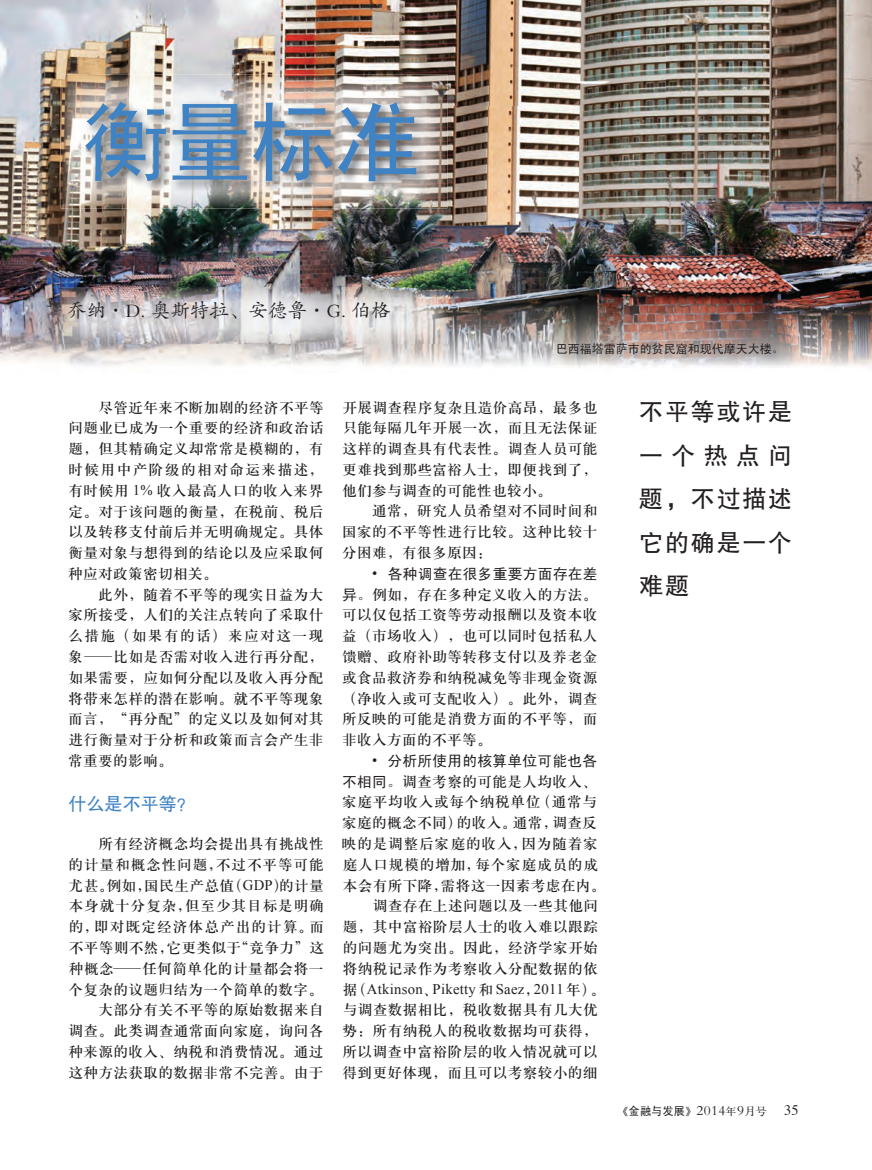
<style>
.page{position:relative;width:872px;height:1170px;background:#fff}
.page>*{position:absolute;margin:0;border:0;box-sizing:border-box;transform-origin:0 0}
.t1{font:87px "Sim Hei";color:#3f83c4}
.t2{font:24px/43.5px "FZHTJW GB1 0";letter-spacing:.075em;color:#231f20;text-align:justify}
.t3{font:19.5px "FZKTJW GB1 0";color:#231f20}
.t4{font:17.7px "FZHTJW GB1 0";color:#3f83c4}
.t5{font:14.7px/20.7px "H Ya 3 gj";letter-spacing:.02em;color:#231f20;text-align:justify}
.t6{font:14.7px "H Ya 3 gj";letter-spacing:.05em;color:#231f20}
.t7{font:14.7px "Times New Roman";letter-spacing:.02em;color:#231f20}
.t8{font:14.7px "Sim Hei";letter-spacing:.02em;color:#231f20}
.t9{font:14.7px "H Ya 3 gj";letter-spacing:.04em;color:#231f20}
.t10{font:12px "Sim Hei";color:#231f20}
.t11{font:11.55px "Sim Hei";color:#231f20}
.s1{font-family:"Times New Roman"}
.s2{font-family:"Sim Sun"}
.s3{font-family:"Sim Hei"}
.s4{font-family:"H Ya 3 gj"}
.s5{font-family:"FZHTJW GB1 0";font-size:10.05px}
.s6{font-family:"FZBSJW GB1 0";font-size:14.25px}
.s7{font-family:"FZS3 JW GB1 0";font-size:10.2px}
.s8{font-family:"FZS3 JW GB1 0";font-size:10.65px}
.s9{font-family:"Times";font-size:14.55px}
</style>
<div class="page">
<img style="left:0;top:0;width:667px;height:106px">
<img style="left:667px;top:0;width:205px;height:368px">
<img style="left:0;top:106px;width:102px;height:260px">
<img style="left:410px;top:106px;width:257px;height:262px">
<img style="left:102px;top:208px;width:308px;height:158px">
<img style="left:60px;top:74px;width:387px;height:134px">
<img style="left:54px;top:287px;width:393px;height:56px">
<img style="left:83px;top:99px;width:346px;height:95px">
<img style="left:554px;top:340px;width:234px;height:27px">
<h1 class="t1" style="left:82px;top:98px;width:340px">衡量标准</h1>
<h3 class="t3" style="left:67px;top:300px;width:325px">乔纳·D. 奥斯特拉、安德鲁·G. 伯格</h3>
<p class="t10" style="left:556px;top:343px;width:229px">巴西福塔雷萨市的贫民窟和现代摩天大楼。</p>
<p class="t5" style="left:68px;top:397px;width:257px;text-indent:30px">尽管近年来不断加剧的经济不平等问题业已成为一个重要的经济和政治话题，但其精确定义却常常是模糊的，有时候用中产阶级的相对命运来描述，有时候用 <span class="s1">1%</span> 收入最高人口的收入来界定。对于该问题的衡量，在税前、税后以及转移支付前后并无明确规定。具体衡量对象与想得到的结论以及应采取何种应对政策密切相关。</p>
<p class="t5" style="left:68px;top:583px;width:257px;text-indent:30px">此外，随着不平等的现实日益为大家所接受，人们的关注点转向了采取什么措施（如果有的话）来应对这一现象<span class="s2">—</span>比如是否需对收入进行再分配，如果需要，应如何分配以及收入再分配将带来怎样的潜在影响。就不平等现象而言，“再分配”的定义以及如何对其进行衡量对于分析和政策而言会产生非常重要的影响。</p>
<p class="t4" style="left:68px;top:793px;width:128px">什么是不平等？</p>
<p class="t5" style="left:68px;top:833px;width:257px;text-align:right">所有经济概念均会提出具有挑战性<br>的计量和概念性问题，不过不平等可能尤甚。例如，国民生产总值（<span class="s1">GDP</span>）的计量本身就十分复杂，但至少其目标是明确的，即对既定经济体总产出的计算。而不平等则不然，它更类似于“竞争力”这种概念<span class="s2">—</span>任何简单化的计量都会将一个复杂的议题归结为一个简单的数字。大部分有关不平等的原始数据来自<br>调查。此类调查通常面向家庭，询问各种来源的收入、纳税和消费情况。通过这种方法获取的数据非常不完善。由于</p>
<p class="t5" style="left:342px;top:397px;width:257px">开展调查程序复杂且造价高昂，最多也只能每隔几年开展一次，而且无法保证这样的调查具有代表性。调查人员可能更难找到那些富裕人士，即便找到了，他们参与调查的可能性也较小。</p>
<p class="t5" style="left:342px;top:500px;width:257px;text-indent:30px">通常，研究人员希望对不同时间和国家的不平等性进行比较。这种比较十分困难，有很多原因：</p>
<p class="t8" style="left:372px;top:566px;width:227px"><span class="s1">•</span> 各种调查在很多重要方面存在差</p>
<p class="t5" style="left:342px;top:584px;width:257px"><span class="s3">异。</span>例如，存在多种定义收入的方法。可以仅包括工资等劳动报酬以及资本收益（市场收入），也可以同时包括私人馈赠、政府补助等转移支付以及养老金或食品救济券和纳税减免等非现金资源（净收入或可支配收入）。此外，调查所反映的可能是消费方面的不平等，而非收入方面的不平等。</p>
<p class="t8" style="left:372px;top:753px;width:227px"><span class="s1">•</span> 分析所使用的核算单位可能也各</p>
<p class="t5" style="left:342px;top:770px;width:257px"><span class="s3">不相同。</span>调查考察的可能是人均收入、</p>
<p class="t9" style="left:342px;top:794px;width:257px">家庭平均收入或每个纳税单位（通常与</p>
<p class="t5" style="left:342px;top:812px;width:257px">家庭的概念不同）的收入。通常，调查反</p>
<p class="t6" style="left:342px;top:836px;width:257px">映的是调整后家庭的收入，因为随着家</p>
<p class="t6" style="left:343px;top:857px;width:257px">庭人口规模的增加，每个家庭成员的成</p>
<p class="t5" style="left:343px;top:874px;width:264px">本会有所下降，需将这一因素考虑在内。</p>
<p class="t5" style="left:373px;top:895px;width:227px">调查存在上述问题以及一些其他问</p>
<p class="t5" style="left:343px;top:916px;width:257px">题，其中富裕阶层人士的收入难以跟踪</p>
<p class="t5" style="left:343px;top:937px;width:257px">的问题尤为突出。因此，经济学家开始</p>
<p class="t5" style="left:343px;top:957px;width:257px">将纳税记录作为考察收入分配数据的依</p>
<p class="t7" style="left:343px;top:978px;width:264px"><span class="s4">据（</span>Atkinson<span class="s4">、</span>Piketty <span class="s4">和</span> Saez<span class="s4">，</span>2011 <span class="s4">年）。</span></p>
<p class="t5" style="left:342px;top:999px;width:257px">与调查数据相比，税收数据具有几大优势：所有纳税人的税收数据均可获得，所以调查中富裕阶层的收入情况就可以得到更好体现，而且可以考察较小的细</p>
<h2 class="t2" style="left:639px;top:391px;width:155px">不平等或许是一个热点问题，不过描述它的确是一个难题</h2>
<p class="t11" style="left:619px;top:1105px;width:181px"><span class="s5">《</span>金融与发展<span class="s5">》</span> <span class="s6">2014</span><span class="s7">年</span><span class="s6">9</span><span class="s8">月号</span> <span class="s9">35</span></p>
</div>
